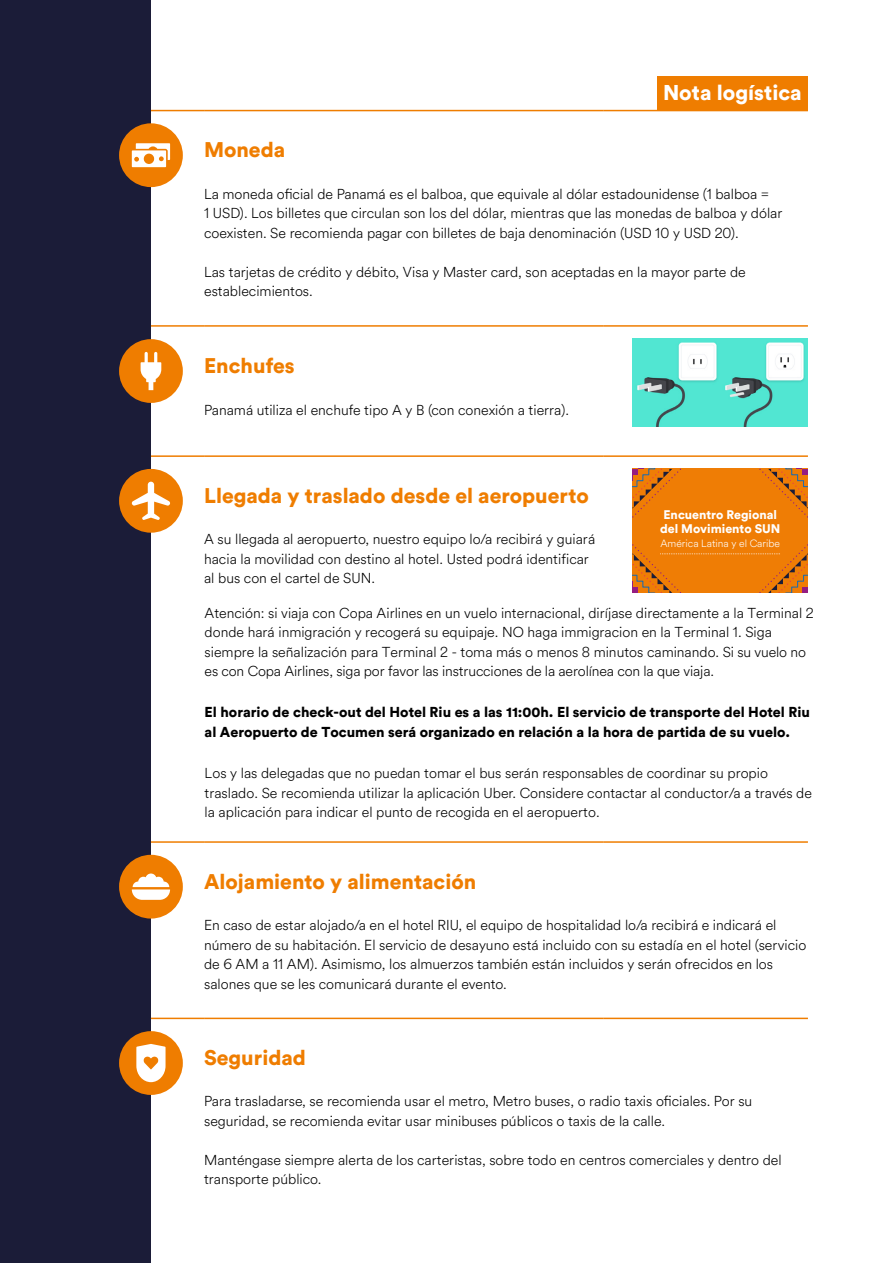
<style>
.page{position:relative;width:893px;height:1263px;background:#fff}
.page>*{position:absolute;margin:0;border:0;box-sizing:border-box;transform-origin:0 0}
.t1{font:900 21.15px "Circular Std";color:#fff}
.t2{font:900 21px "Circular Std";color:#ef7d00}
.t3{font:300 14.25px/19.5px "Circular Std";color:#000}
.t4{font:900 14.25px/19.5px "Circular Std";color:#000}
.t5{font:900 12.3px/14.9px "Circular Std";color:#fff}
.t6{font:300 10.35px "Circular Std";color:#fff}
</style>
<div class="page">
<div style="left:0;top:0;width:151px;height:1263px;background:#1b1c38"></div>
<hr style="left:204px;top:110px;width:400px;height:1px;background:#ef7d00">
<hr style="left:604px;top:110px;width:204px;height:1px;background:#ef7d00">
<hr style="left:204px;top:325px;width:400px;height:2px;background:#ef7d00">
<hr style="left:604px;top:325px;width:204px;height:2px;background:#ef7d00">
<hr style="left:204px;top:455px;width:400px;height:2px;background:#ef7d00">
<hr style="left:604px;top:455px;width:204px;height:2px;background:#ef7d00">
<hr style="left:204px;top:841px;width:400px;height:2px;background:#ef7d00">
<hr style="left:604px;top:841px;width:204px;height:2px;background:#ef7d00">
<hr style="left:204px;top:1018px;width:400px;height:1px;background:#ef7d00">
<hr style="left:604px;top:1018px;width:204px;height:1px;background:#ef7d00">
<hr style="left:151px;top:110px;width:53px;height:1px;background:#ef7d00">
<hr style="left:151px;top:325px;width:53px;height:2px;background:#ef7d00">
<hr style="left:151px;top:455px;width:53px;height:2px;background:#ef7d00">
<hr style="left:151px;top:841px;width:53px;height:2px;background:#ef7d00">
<hr style="left:151px;top:1018px;width:53px;height:1px;background:#ef7d00">
<div style="left:119px;top:123px;width:64px;height:64px;background:#ef7d00;border-radius:50%"></div>
<svg style="left:132px;top:143px;width:38px;height:24px"></svg>
<div style="left:119px;top:339px;width:64px;height:64px;background:#ef7d00;border-radius:50%"></div>
<svg style="left:141px;top:352px;width:20px;height:38px"></svg>
<img style="left:632px;top:339px;width:176px;height:87px">
<div style="left:119px;top:469px;width:64px;height:64px;background:#ef7d00;border-radius:50%"></div>
<svg style="left:132px;top:482px;width:38px;height:38px"></svg>
<svg style="left:632px;top:469px;width:176px;height:124px;background:#e87909"></svg>
<div style="left:119px;top:855px;width:64px;height:63px;background:#ef7d00;border-radius:50%"></div>
<svg style="left:132px;top:873px;width:38px;height:27px"></svg>
<div style="left:119px;top:1031px;width:64px;height:64px;background:#ef7d00;border-radius:50%"></div>
<svg style="left:136px;top:1044px;width:30px;height:38px"></svg>
<div style="left:657px;top:77px;width:151px;height:34px;background:#ef7d00"></div>
<h1 class="t1" style="left:663px;top:78px;width:140px">Nota logística</h1>
<h2 class="t2" style="left:204px;top:136px;width:83px">Moneda</h2>
<p class="t3" style="left:204px;top:183px;width:580px">La moneda oficial de Panamá es el balboa, que equivale al dólar estadounidense (1 balboa =<br>1 USD). Los billetes que circulan son los del dólar, mientras que las monedas de balboa y dólar coexisten. Se recomienda pagar con billetes de baja denominación (USD 10 y USD 20).</p>
<p class="t3" style="left:204px;top:261px;width:543px">Las tarjetas de crédito y débito, Visa y Master card, son aceptadas en la mayor parte de establecimientos.</p>
<h2 class="t2" style="left:204px;top:352px;width:92px">Enchufes</h2>
<p class="t3" style="left:204px;top:400px;width:367px">Panamá utiliza el enchufe tipo A y B (con conexión a tierra).</p>
<h2 class="t2" style="left:204px;top:482px;width:386px">Llegada y traslado desde el aeropuerto</h2>
<p class="t3" style="left:204px;top:529px;width:393px">A su llegada al aeropuerto, nuestro equipo lo/a recibirá y guiará hacia la movilidad con destino al hotel. Usted podrá identificar al bus con el cartel de SUN.</p>
<p class="t3" style="left:205px;top:602px;width:611px">Atención: si viaja con Copa Airlines en un vuelo internacional, diríjase directamente a la Terminal 2 donde hará inmigración y recogerá su equipaje. NO haga immigracion en la Terminal 1. Siga siempre la señalización para Terminal 2 - toma más o menos 8 minutos caminando. Si su vuelo no es con Copa Airlines, siga por favor las instrucciones de la aerolínea con la que viaja.</p>
<p class="t4" style="left:205px;top:702px;width:607px">El horario de check-out del Hotel Riu es a las 11:00h. El servicio de transporte del Hotel Riu al Aeropuerto de Tocumen será organizado en relación a la hora de partida de su vuelo.</p>
<p class="t3" style="left:205px;top:763px;width:609px">Los y las delegadas que no puedan tomar el bus serán responsables de coordinar su propio traslado. Se recomienda utilizar la aplicación Uber. Considere contactar al conductor/a a través de la aplicación para indicar el punto de recogida en el aeropuerto.</p>
<p class="t5" style="left:660px;top:506px;width:122px">Encuentro Regional del Movimiento SUN</p>
<p class="t6" style="left:660px;top:536px;width:121px">América Latina y el Caribe</p>
<h2 class="t2" style="left:204px;top:867px;width:274px">Alojamiento y alimentación</h2>
<p class="t3" style="left:204px;top:915px;width:604px">En caso de estar alojado/a en el hotel RIU, el equipo de hospitalidad lo/a recibirá e indicará el número de su habitación. El servicio de desayuno está incluido con su estadía en el hotel (servicio de 6 AM a 11 AM). Asimismo, los almuerzos también están incluidos y serán ofrecidos en los salones que se les comunicará durante el evento.</p>
<h2 class="t2" style="left:204px;top:1044px;width:103px">Seguridad</h2>
<p class="t3" style="left:204px;top:1091px;width:550px">Para trasladarse, se recomienda usar el metro, Metro buses, o radio taxis oficiales. Por su seguridad, se recomienda evitar usar minibuses públicos o taxis de la calle.</p>
<p class="t3" style="left:204px;top:1150px;width:579px">Manténgase siempre alerta de los carteristas, sobre todo en centros comerciales y dentro del transporte público.</p>
</div>
